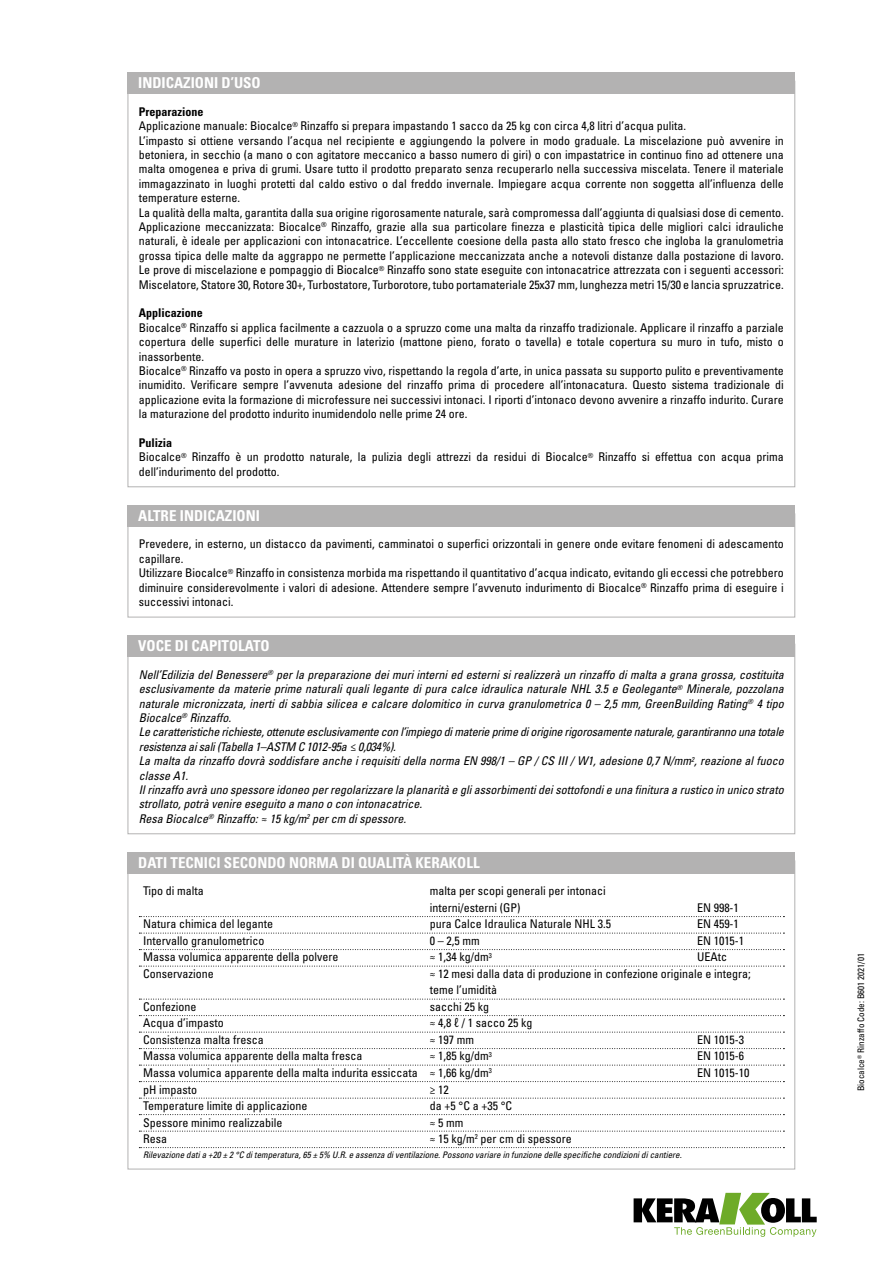
<style>
.page{position:relative;width:893px;height:1263px;background:#fff}
.page>*{position:absolute;margin:0;border:0;box-sizing:border-box;transform-origin:0 0}
.t1{font:700 condensed 15px "Univers LT Std";color:#fff}
.t2{font:condensed 12px/14.4px "Univers LT Std";color:#000}
.t3{font:italic condensed 12px/14.4px "Univers LT Std";color:#000}
.t4{font:italic condensed 9px "Univers LT Std";color:#000}
.t5{font:condensed 9px "Univers LT Std";color:#000}
.s1{font-weight:700}
</style>
<div class="page">
<svg style="left:634px;top:1193px;width:183px;height:44px"></svg>
<div style="left:128px;top:72px;width:667px;height:22px;background:#b3b2b2"></div>
<div style="left:128px;top:513px;width:667px;height:104px;border:1px solid #b3b2b2"></div>
<div style="left:128px;top:505px;width:667px;height:21px;background:#b3b2b2"></div>
<div style="left:128px;top:635px;width:667px;height:21px;background:#b3b2b2"></div>
<svg style="left:139px;top:916px;width:645px;height:1px"></svg>
<svg style="left:139px;top:933px;width:645px;height:1px"></svg>
<svg style="left:139px;top:949px;width:645px;height:1px"></svg>
<svg style="left:139px;top:966px;width:645px;height:1px"></svg>
<svg style="left:139px;top:999px;width:645px;height:1px"></svg>
<svg style="left:139px;top:1015px;width:645px;height:1px"></svg>
<svg style="left:139px;top:1032px;width:645px;height:1px"></svg>
<svg style="left:139px;top:1048px;width:645px;height:1px"></svg>
<svg style="left:139px;top:1065px;width:645px;height:1px"></svg>
<svg style="left:139px;top:1081px;width:645px;height:1px"></svg>
<svg style="left:139px;top:1098px;width:645px;height:1px"></svg>
<svg style="left:139px;top:1114px;width:645px;height:1px"></svg>
<svg style="left:139px;top:1131px;width:645px;height:1px"></svg>
<svg style="left:139px;top:1147px;width:645px;height:1px"></svg>
<div style="left:128px;top:852px;width:667px;height:21px;background:#b3b2b2"></div>
<p class="t1" style="left:138px;top:74px;width:124px">INDICAZIONI D’USO</p>
<p class="t2" style="left:139px;top:104px;width:646px"><span class="s1">Preparazione<br></span>Applicazione manuale: Biocalce<sup>®</sup> Rinzaffo si prepara impastando 1 sacco da 25 kg con circa 4,8 litri d’acqua pulita.<br>L’impasto si ottiene versando l’acqua nel recipiente e aggiungendo la polvere in modo graduale. La miscelazione può avvenire in betoniera, in secchio (a mano o con agitatore meccanico a basso numero di giri) o con impastatrice in continuo fino ad ottenere una malta omogenea e priva di grumi. Usare tutto il prodotto preparato senza recuperarlo nella successiva miscelata. Tenere il materiale immagazzinato in luoghi protetti dal caldo estivo o dal freddo invernale. Impiegare acqua corrente non soggetta all’influenza delle temperature esterne.<br>La qualità della malta, garantita dalla sua origine rigorosamente naturale, sarà compromessa dall’aggiunta di qualsiasi dose di cemento.<br>Applicazione meccanizzata: Biocalce<sup>®</sup> Rinzaffo, grazie alla sua particolare finezza e plasticità tipica delle migliori calci idrauliche naturali, è ideale per applicazioni con intonacatrice. L’eccellente coesione della pasta allo stato fresco che ingloba la granulometria grossa tipica delle malte da aggrappo ne permette l’applicazione meccanizzata anche a notevoli distanze dalla postazione di lavoro.<br>Le prove di miscelazione e pompaggio di Biocalce<sup>®</sup> Rinzaffo sono state eseguite con intonacatrice attrezzata con i seguenti accessori:<br>Miscelatore, Statore 30, Rotore 30+, Turbostatore, Turborotore, tubo portamateriale 25x37 mm, lunghezza metri 15/30 e lancia spruzzatrice.</p>
<p class="t2" style="left:139px;top:306px;width:646px"><span class="s1">Applicazione<br></span>Biocalce<sup>®</sup> Rinzaffo si applica facilmente a cazzuola o a spruzzo come una malta da rinzaffo tradizionale. Applicare il rinzaffo a parziale copertura delle superfici delle murature in laterizio (mattone pieno, forato o tavella) e totale copertura su muro in tufo, misto o inassorbente.<br>Biocalce<sup>®</sup> Rinzaffo va posto in opera a spruzzo vivo, rispettando la regola d’arte, in unica passata su supporto pulito e preventivamente inumidito. Verificare sempre l’avvenuta adesione del rinzaffo prima di procedere all’intonacatura. Questo sistema tradizionale di applicazione evita la formazione di microfessure nei successivi intonaci. I riporti d’intonaco devono avvenire a rinzaffo indurito. Curare la maturazione del prodotto indurito inumidendolo nelle prime 24 ore.</p>
<p class="t2" style="left:139px;top:435px;width:646px"><span class="s1">Pulizia<br></span>Biocalce<sup>®</sup> Rinzaffo è un prodotto naturale, la pulizia degli attrezzi da residui di Biocalce<sup>®</sup> Rinzaffo si effettua con acqua prima dell’indurimento del prodotto.</p>
<p class="t1" style="left:138px;top:506px;width:123px">ALTRE INDICAZIONI</p>
<p class="t2" style="left:139px;top:537px;width:646px">Prevedere, in esterno, un distacco da pavimenti, camminatoi o superfici orizzontali in genere onde evitare fenomeni di adescamento capillare.<br>Utilizzare Biocalce<sup>®</sup> Rinzaffo in consistenza morbida ma rispettando il quantitativo d’acqua indicato, evitando gli eccessi che potrebbero diminuire considerevolmente i valori di adesione. Attendere sempre l’avvenuto indurimento di Biocalce<sup>®</sup> Rinzaffo prima di eseguire i successivi intonaci.</p>
<p class="t1" style="left:138px;top:637px;width:133px">VOCE DI CAPITOLATO</p>
<p class="t3" style="left:139px;top:667px;width:646px">Nell’Edilizia del Benessere<sup>®</sup> per la preparazione dei muri interni ed esterni si realizzerà un rinzaffo di malta a grana grossa, costituita esclusivamente da materie prime naturali quali legante di pura calce idraulica naturale NHL 3.5 e Geolegante<sup>®</sup> Minerale, pozzolana naturale micronizzata, inerti di sabbia silicea e calcare dolomitico in curva granulometrica 0 – 2,5 mm, GreenBuilding Rating<sup>®</sup> 4 tipo Biocalce<sup>®</sup> Rinzaffo.<br>Le caratteristiche richieste, ottenute esclusivamente con l’impiego di materie prime di origine rigorosamente naturale, garantiranno una totale resistenza ai sali (Tabella 1–ASTM C 1012-95a ≤ 0,034%).<br>La malta da rinzaffo dovrà soddisfare anche i requisiti della norma EN 998/1 – GP / CS III / W1, adesione 0,7 N/mm<sup>2</sup>, reazione al fuoco classe A1.<br>Il rinzaffo avrà uno spessore idoneo per regolarizzare la planarità e gli assorbimenti dei sottofondi e una finitura a rustico in unico strato strollato, potrà venire eseguito a mano o con intonacatrice.<br>Resa Biocalce<sup>®</sup> Rinzaffo: ≈ 15 kg/m<sup>2</sup> per cm di spessore.</p>
<p class="t1" style="left:138px;top:853px;width:343px">DATI TECNICI SECONDO NORMA DI QUALITÀ KERAKOLL</p>
<p class="t2" style="left:143px;top:884px;width:62px">Tipo di malta</p>
<p class="t2" style="left:430px;top:883px;width:177px;line-height:16.5px">malta per scopi generali per intonaci interni/esterni (GP)</p>
<p class="t2" style="left:697px;top:900px;width:43px">EN 998-1</p>
<p class="t2" style="left:143px;top:917px;width:131px">Natura chimica del legante</p>
<p class="t2" style="left:430px;top:917px;width:183px">pura Calce Idraulica Naturale NHL 3.5</p>
<p class="t2" style="left:697px;top:917px;width:43px">EN 459-1</p>
<p class="t2" style="left:143px;top:933px;width:123px">Intervallo granulometrico</p>
<p class="t2" style="left:430px;top:933px;width:51px">0 – 2,5 mm</p>
<p class="t2" style="left:697px;top:933px;width:49px">EN 1015-1</p>
<p class="t2" style="left:143px;top:950px;width:197px">Massa volumica apparente della polvere</p>
<p class="t2" style="left:430px;top:950px;width:63px">≈ 1,34 kg/dm<sup>3</sup></p>
<p class="t2" style="left:697px;top:950px;width:31px">UEAtc</p>
<p class="t2" style="left:143px;top:966px;width:72px">Conservazione</p>
<p class="t2" style="left:430px;top:965px;width:322px;line-height:16.5px">≈ 12 mesi dalla data di produzione in confezione originale e integra; teme l’umidità</p>
<p class="t2" style="left:143px;top:999px;width:55px">Confezione</p>
<p class="t2" style="left:430px;top:999px;width:61px">sacchi 25 kg</p>
<p class="t2" style="left:143px;top:1016px;width:82px">Acqua d’impasto</p>
<p class="t2" style="left:430px;top:1016px;width:104px">≈ 4,8 ℓ / 1 sacco 25 kg</p>
<p class="t2" style="left:143px;top:1032px;width:122px">Consistenza malta fresca</p>
<p class="t2" style="left:430px;top:1032px;width:46px">≈ 197 mm</p>
<p class="t2" style="left:697px;top:1032px;width:49px">EN 1015-3</p>
<p class="t2" style="left:143px;top:1049px;width:221px">Massa volumica apparente della malta fresca</p>
<p class="t2" style="left:430px;top:1049px;width:63px">≈ 1,85 kg/dm<sup>3</sup></p>
<p class="t2" style="left:697px;top:1049px;width:49px">EN 1015-6</p>
<p class="t2" style="left:143px;top:1065px;width:350px">Massa volumica apparente della malta indurita essiccata ≈ 1,66 kg/dm<sup>3</sup></p>
<p class="t2" style="left:697px;top:1065px;width:54px">EN 1015-10</p>
<p class="t2" style="left:143px;top:1082px;width:55px">pH impasto</p>
<p class="t2" style="left:430px;top:1082px;width:20px">≥ 12</p>
<p class="t2" style="left:143px;top:1098px;width:166px">Temperature limite di applicazione</p>
<p class="t2" style="left:430px;top:1098px;width:84px">da +5 °C a +35 °C</p>
<p class="t2" style="left:143px;top:1115px;width:141px">Spessore minimo realizzabile</p>
<p class="t2" style="left:430px;top:1115px;width:35px">≈ 5 mm</p>
<p class="t2" style="left:143px;top:1131px;width:25px">Resa</p>
<p class="t2" style="left:430px;top:1131px;width:143px">≈ 15 kg/m<sup>2</sup> per cm di spessore</p>
<p class="t4" style="left:143px;top:1149px;width:540px">Rilevazione dati a +20 ± 2 °C di temperatura, 65 ± 5% U.R. e assenza di ventilazione. Possono variare in funzione delle specifiche condizioni di cantiere.</p>
<p class="t5" style="left:855px;top:1091px;width:139px;rotate:-90deg">Biocalce<sup>®</sup> Rinzaffo Code: B601 2021/01</p>
</div>
